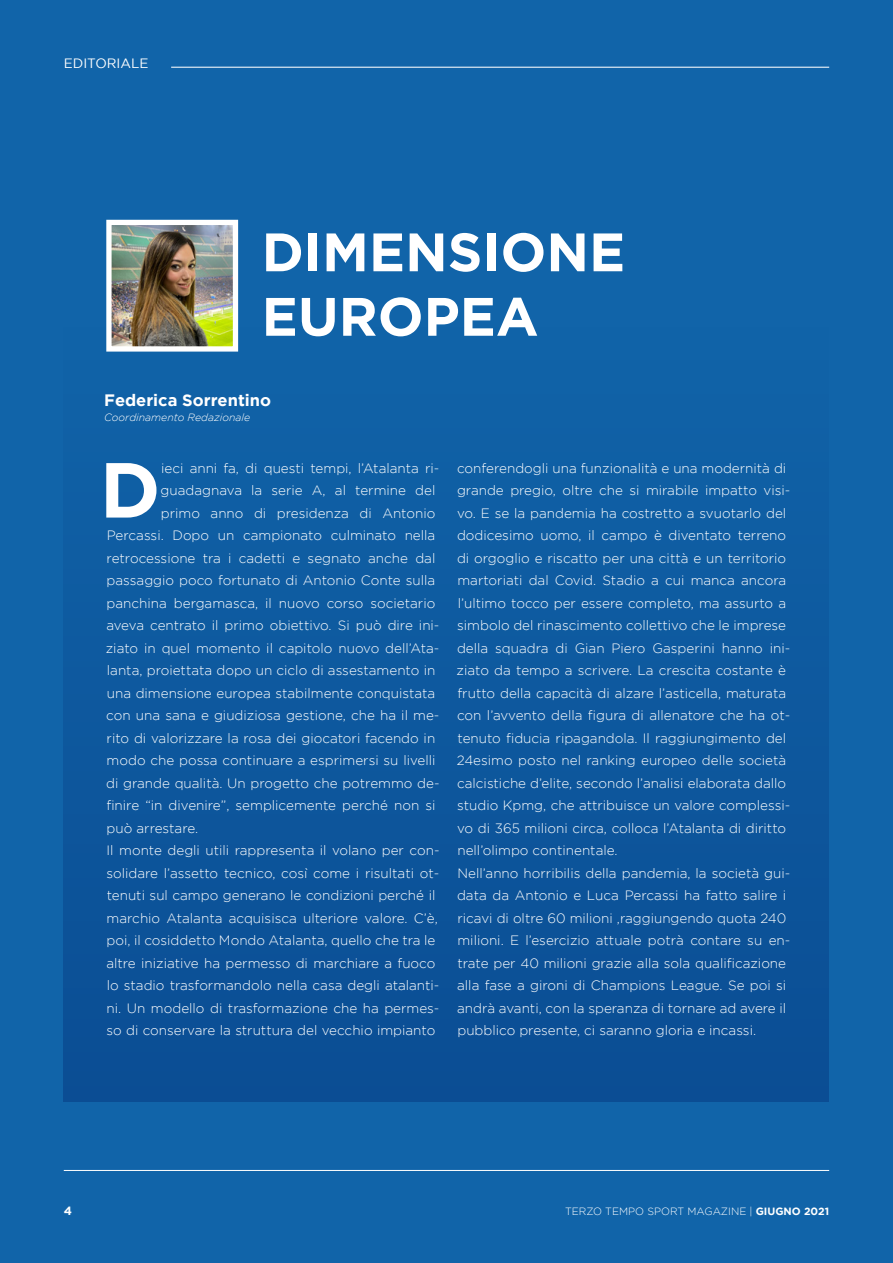
<style>
.page{position:relative;width:893px;height:1263px;background:#1164a9}
.page>*{position:absolute;margin:0;border:0;box-sizing:border-box;transform-origin:0 0}
.t1{font:700 77.85px "Gotham";color:#fff}
.t2{font:700 54px/64.5px "Gotham";color:#fff}
.t3{font:700 16.5px "Gotham";color:#fff}
.t4{font:300 13.5px/22.5px "Gotham";color:#fff}
.t5{font:13.5px "Gotham";color:#fff}
.t6{font:700 12px "Gotham";color:#fff}
.t7{font:300 10.5px "Gotham";color:#fff}
.t8{font:italic 300 10.5px "Gotham";color:#fff}
.s1{font-weight:700}
</style>
<div class="page">
<hr style="left:171px;top:67px;width:658px;height:1px;background:#fff">
<div style="left:64px;top:120px;width:765px;height:981px;background:#0e5ba0"></div>
<img style="left:112px;top:226px;width:120px;height:120px">
<div style="left:106px;top:220px;width:132px;height:132px;border:5px solid #fff"></div>
<hr style="left:64px;top:1170px;width:765px;height:1px;background:#fff">
<p class="t5" style="left:64px;top:54px;width:86px">EDITORIALE</p>
<h2 class="t2" style="left:262px;top:218px;width:365px">DIMENSIONE<br>EUROPEA</h2>
<p class="t3" style="left:104px;top:391px;width:168px">Federica Sorrentino</p>
<p class="t8" style="left:104px;top:411px;width:148px">Coordinamento Redazionale</p>
<h1 class="t1" style="left:100px;top:445px;width:62px">D</h1>
<p class="t4" style="left:161px;top:456px;width:280px">ieci anni fa, di questi tempi, l’Atalanta ri-</p>
<p class="t4" style="left:161px;top:479px;width:276px">guadagnava la serie A, al termine del</p>
<p class="t4" style="left:161px;top:501px;width:276px">primo anno di presidenza di Antonio</p>
<p class="t4" style="left:107px;top:524px;width:330px">Percassi. Dopo un campionato culminato nella</p>
<p class="t4" style="left:107px;top:546px;width:330px">retrocessione tra i cadetti e segnato anche dal</p>
<p class="t4" style="left:107px;top:569px;width:330px">passaggio poco fortunato di Antonio Conte sulla</p>
<p class="t4" style="left:107px;top:591px;width:330px">panchina bergamasca, il nuovo corso societario</p>
<p class="t4" style="left:106px;top:614px;width:335px">aveva centrato il primo obiettivo. Si può dire ini-</p>
<p class="t4" style="left:106px;top:636px;width:335px">ziato in quel momento il capitolo nuovo dell’Ata-</p>
<p class="t4" style="left:107px;top:659px;width:330px">lanta, proiettata dopo un ciclo di assestamento in</p>
<p class="t4" style="left:107px;top:681px;width:330px">una dimensione europea stabilmente conquistata</p>
<p class="t4" style="left:106px;top:704px;width:335px">con una sana e giudiziosa gestione, che ha il me-</p>
<p class="t4" style="left:107px;top:726px;width:330px">rito di valorizzare la rosa dei giocatori facendo in</p>
<p class="t4" style="left:107px;top:749px;width:330px">modo che possa continuare a esprimersi su livelli</p>
<p class="t4" style="left:106px;top:771px;width:335px">di grande qualità. Un progetto che potremmo de-</p>
<p class="t4" style="left:106px;top:794px;width:331px">finire “in divenire”, semplicemente perché non si</p>
<p class="t4" style="left:107px;top:816px;width:93px">può arrestare.</p>
<p class="t4" style="left:107px;top:839px;width:334px">Il monte degli utili rappresenta il volano per con-</p>
<p class="t4" style="left:106px;top:861px;width:335px">solidare l’assetto tecnico, così come i risultati ot-</p>
<p class="t4" style="left:107px;top:884px;width:330px">tenuti sul campo generano le condizioni perché il</p>
<p class="t4" style="left:107px;top:906px;width:333px">marchio Atalanta acquisisca ulteriore valore. C’è,</p>
<p class="t4" style="left:107px;top:929px;width:330px">poi, il cosiddetto Mondo Atalanta, quello che tra le</p>
<p class="t4" style="left:106px;top:951px;width:331px">altre iniziative ha permesso di marchiare a fuoco</p>
<p class="t4" style="left:107px;top:974px;width:334px">lo stadio trasformandolo nella casa degli atalanti-</p>
<p class="t4" style="left:107px;top:996px;width:334px">ni. Un modello di trasformazione che ha permes-</p>
<p class="t4" style="left:106px;top:1019px;width:330px">so di conservare la struttura del vecchio impianto</p>
<p class="t4" style="left:457px;top:456px;width:335px">conferendogli una funzionalità e una modernità di grande pregio, oltre che si mirabile impatto visi&shy;vo. E se la pandemia ha costretto a svuotarlo del dodicesimo uomo, il campo è diventato terreno di orgoglio e riscatto per una città e un territorio martoriati dal Covid. Stadio a cui manca ancora l’ultimo tocco per essere completo, ma assurto a simbolo del rinascimento collettivo che le imprese della squadra di Gian Piero Gasperini hanno ini&shy;ziato da tempo a scrivere. La crescita costante è frutto della capacità di alzare l’asticella, maturata con l’avvento della figura di allenatore che ha ot&shy;tenuto fiducia ripagandola. Il raggiungimento del 24esimo posto nel ranking europeo delle società calcistiche d’elite, secondo l’analisi elaborata dallo studio Kpmg, che attribuisce un valore complessi&shy;vo di 365 milioni circa, colloca l’Atalanta di diritto nell’olimpo continentale.<br>Nell’anno horribilis della pandemia, la società gui&shy;data da Antonio e Luca Percassi ha fatto salire i ricavi di oltre 60 milioni ,raggiungendo quota 240 milioni. E l’esercizio attuale potrà contare su en&shy;trate per 40 milioni grazie alla sola qualificazione alla fase a gironi di Champions League. Se poi si andrà avanti, con la speranza di tornare ad avere il pubblico presente, ci saranno gloria e incassi.</p>
<p class="t6" style="left:64px;top:1204px;width:10px">4</p>
<p class="t7" style="left:565px;top:1205px;width:266px">TERZO TEMPO SPORT MAGAZINE | <span class="s1">GIUGNO 2021</span></p>
</div>
